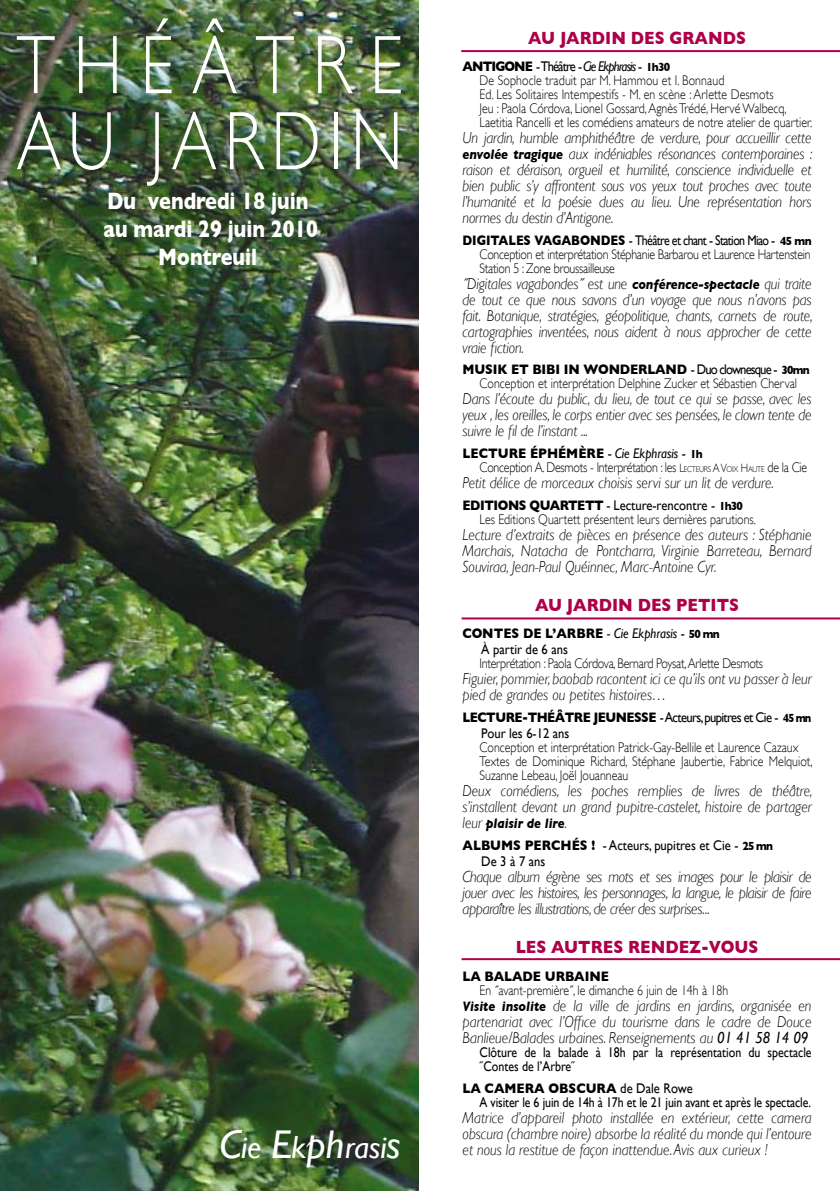
<style>
.page{position:relative;width:840px;height:1191px;background:#fff}
.page>*{position:absolute;margin:0;border:0;box-sizing:border-box;transform-origin:0 0}
.t1{font:300 83.4px/76px "Gill Sans";color:#fff;scale:.8 1}
.t2{font:italic 32px "Gill Sans";color:#fff}
.t3{font:700 24.2px/28px "Gill Sans";color:#fff;text-align:center;scale:.82 1}
.t4{font:700 18px "Gill Sans";color:#ad0049;scale:.9 1}
.t5{font:italic 300 16px/16px "Gill Sans";color:#000;text-align:justify;scale:.9 1}
.t6{font:italic 300 16px/16px "Gill Sans";color:#000;scale:.89 1}
.t7{font:300 14px/14px "Gill Sans";color:#000;scale:.85 1}
.t8{font:14px/16px "Gill Sans";color:#000;scale:.9 1}
.t9{font:300 14px/14px "Gill Sans";letter-spacing:-.02em;color:#000;scale:.85 1}
.t10{font:14px/14px "Gill Sans";color:#000;scale:.85 1}
.t11{font:700 14px/16px "Gill Sans";color:#000;scale:.9 1}
.s1{font-size:40px}
.s2{font-weight:700}
.s3{font-weight:400}
.s4{font-weight:400;font-style:italic}
.s5{font-weight:700;font-size:12px}
.s6{font-weight:700;font-size:14px}
.s7{font-size:12px}
.s8{font-size:8.4px}
.s9{font-weight:300;font-style:italic;font-size:16px}
.s10{font-weight:700;font-style:italic}
</style>
<div class="page">
<hr style="left:461px;top:958px;width:378px;height:2px;background:#ad0049">
<hr style="left:461px;top:50px;width:378px;height:2px;background:#ad0049">
<hr style="left:461px;top:617px;width:378px;height:2px;background:#ad0049">
<img style="left:0;top:0;width:418px;height:1191px">
<h1 class="t1" style="left:17px;top:27px;width:360px">th Éâtre a u jardi</h1>
<h1 class="t1" style="left:351px;top:103px;width:66px">n</h1>
<h3 class="t3" style="left:103px;top:187px;width:263px">Du vendredi 18 juin au mardi 29 juin 2010<br>Montreuil</h3>
<h2 class="t2" style="left:219px;top:1128px;width:183px"><span class="s1">C</span>ie <span class="s1">E</span>k<span class="s1">ph</span>rasi<span class="s1">s</span></h2>
<p class="t4" style="left:528px;top:27px;width:243px">AU JARDIN DES GRANDS</p>
<p class="t7" style="left:479px;top:59px;width:392px;text-indent:-17px"><span class="s2">ANTIGONE</span> <span class="s3">-Théâtre -</span> <span class="s4">Cie Ekphrasis</span> <span class="s3">-</span> <span class="s5">1h30<br></span>De Sophocle traduit par M. Hammou et I. Bonnaud<br>Ed. Les Solitaires Intempestifs - M. en scène : Arlette Desmots<br>Jeu : Paola Córdova, Lionel Gossard, Agnès Trédé, Hervé Walbecq, Laetitia Rancelli et les comédiens amateurs de notre atelier de quartier.</p>
<p class="t5" style="left:462px;top:130px;width:390px">Un jardin, humble amphithéâtre de verdure, pour accueillir cette <span class="s6">envolée tragique</span> aux indéniables résonances contemporaines : raison et déraison, orgueil et humilité, conscience individuelle et bien public s’y affrontent sous vos yeux tout proches avec toute l’humanité et la poésie dues au lieu. Une représentation hors normes du destin d’Antigone.</p>
<p class="t7" style="left:479px;top:233px;width:392px;text-align:justify;text-indent:-17px"><span class="s2">DIGITALES VAGABONDES</span> <span class="s3">- Théâtre et chant - Station Miao -</span> <span class="s5">45 mn </span>Conception et interprétation Stéphanie Barbarou et Laurence Hartenstein Station 5 : Zone broussailleuse</p>
<p class="t5" style="left:462px;top:275px;width:390px">˝Digitales vagabondes˝ est une <span class="s6">conférence-spectacle</span> qui traite de tout ce que nous savons d’un voyage que nous n’avons pas fait. Botanique, stratégies, géopolitique, chants, carnets de route, cartographies inventées, nous aident à nous approcher de cette vraie fiction.</p>
<p class="t7" style="left:462px;top:363px;width:409px;text-align:center"><span class="s2">MUSIK ET BIBI IN WONDERLAND</span> <span class="s3">- Duo clownesque -</span> <span class="s5">30mn<br></span>Conception et interprétation Delphine Zucker et Sébastien Cherval</p>
<p class="t5" style="left:462px;top:391px;width:389px">Dans l’écoute du public, du lieu, de tout ce qui se passe, avec les yeux , les oreilles, le corps entier avec ses pensées, le clown tente de suivre le fil de l’instant ...</p>
<p class="t9" style="left:479px;top:446px;width:387px;text-indent:-17px"><span class="s2">LECTURE ÉPHÉMÈRE</span> <span class="s3">-</span> <span class="s4">Cie Ekphrasis</span> <span class="s3">-</span> <span class="s5">1h<br></span>Conception A. Desmots - Interprétation : les <span class="s7">L</span><span class="s8">ECTEURS</span> <span class="s7">A V</span><span class="s8">OIX</span> <span class="s7">H</span><span class="s8">AUTE</span> de la Cie</p>
<p class="t5" style="left:462px;top:475px;width:347px">Petit délice de morceaux choisis servi sur un lit de verdure.</p>
<p class="t7" style="left:479px;top:498px;width:326px;text-indent:-17px"><span class="s2">EDITIONS QUARTETT</span> <span class="s3">- Lecture-rencontre -</span> <span class="s5">1h30<br></span>Les Editions Quartett présentent leurs dernières parutions.</p>
<p class="t5" style="left:462px;top:526px;width:389px">Lecture d’extraits de pièces en présence des auteurs : Stéphanie Marchais, Natacha de Pontcharra, Virginie Barreteau, Bernard Souviraa, Jean-Paul Quéinnec, Marc-Antoine Cyr.</p>
<p class="t4" style="left:535px;top:594px;width:228px">AU JARDIN DES PETITS</p>
<p class="t11" style="left:481px;top:625px;width:266px;text-indent:-19px">CONTES DE L’ARBRE <span class="s4">- Cie Ekphrasis</span> <span class="s3">-</span> <span class="s7">50 mn<br></span><span class="s3">À partir de 6 ans</span></p>
<p class="t9" style="left:479px;top:657px;width:335px">Interprétation : Paola Córdova, Bernard Poysat, Arlette Desmots</p>
<p class="t5" style="left:462px;top:671px;width:389px">Figuier, pommier, baobab racontent ici ce qu’ils ont vu passer à leur pied de grandes ou petites histoires…</p>
<p class="t8" style="left:481px;top:709px;width:368px;text-indent:-19px"><span class="s2">LECTURE-THÉÂTRE JEUNESSE</span> - Acteurs, pupitres et Cie - <span class="s5">45 mn<br></span>Pour les 6-12 ans</p>
<p class="t7" style="left:479px;top:740px;width:393px">Conception et interprétation Patrick-Gay-Bellile et Laurence Cazaux<br>Textes de Dominique Richard, Stéphane Jaubertie, Fabrice Melquiot,<br>Suzanne Lebeau, Joël Jouanneau</p>
<p class="t6" style="left:462px;top:783px;width:394px">Deux comédiens, les poches remplies de livres de théâtre, s’installent devant un grand pupitre-castelet, histoire de partager</p>
<p class="t8" style="left:462px;top:812px;width:346px;line-height:21.6px"><span class="s9">leur</span> <span class="s10">plaisir de lire</span><span class="s9">.<br></span><span class="s2">ALBUMS PERCHÉS !</span> - Acteurs, pupitres et Cie - <span class="s5">25 mn</span></p>
<p class="t8" style="left:481px;top:853px;width:73px">De 3 à 7 ans</p>
<p class="t5" style="left:462px;top:868px;width:389px">Chaque album égrène ses mots et ses images pour le plaisir de jouer avec les histoires, les personnages, la langue, le plaisir de faire apparaître les illustrations, de créer des surprises...</p>
<p class="t4" style="left:515px;top:936px;width:54px">Les autres</p>
<p class="t4" style="left:627px;top:936px;width:15px">rende</p>
<p class="t4" style="left:688px;top:936px;width:37px">z-vous</p>
<p class="t11" style="left:462px;top:967px;width:164px">LA BALADE URBAINE</p>
<p class="t7" style="left:479px;top:983px;width:294px">En ˝avant-première˝, le dimanche 6 juin de 14h à 18h</p>
<p class="t5" style="left:462px;top:997px;width:389px"><span class="s6">Visite insolite</span> de la ville de jardins en jardins, organisée en partenariat avec l’Office du tourisme dans le cadre de Douce Banlieue/Balades urbaines. Renseignements au <span class="s3">01 41 58 14 09</span></p>
<p class="t10" style="left:479px;top:1044px;width:392px">Clôture de la balade à 18h par la représentation du spectacle ˝Contes de l’Arbre˝</p>
<p class="t8" style="left:479px;top:1080px;width:370px;line-height:14px;text-indent:-17px"><span class="s2">LA CAMERA OBSCURA</span> de Dale Rowe<br>A visiter le 6 juin de 14h à 17h et le 21 juin avant et après le spectacle.</p>
<p class="t5" style="left:462px;top:1109px;width:389px">Matrice d’appareil photo installée en extérieur, cette camera obscura (chambre noire) absorbe la réalité du monde qui l’entoure et nous la restitue de façon inattendue. Avis aux curieux !</p>
</div>
